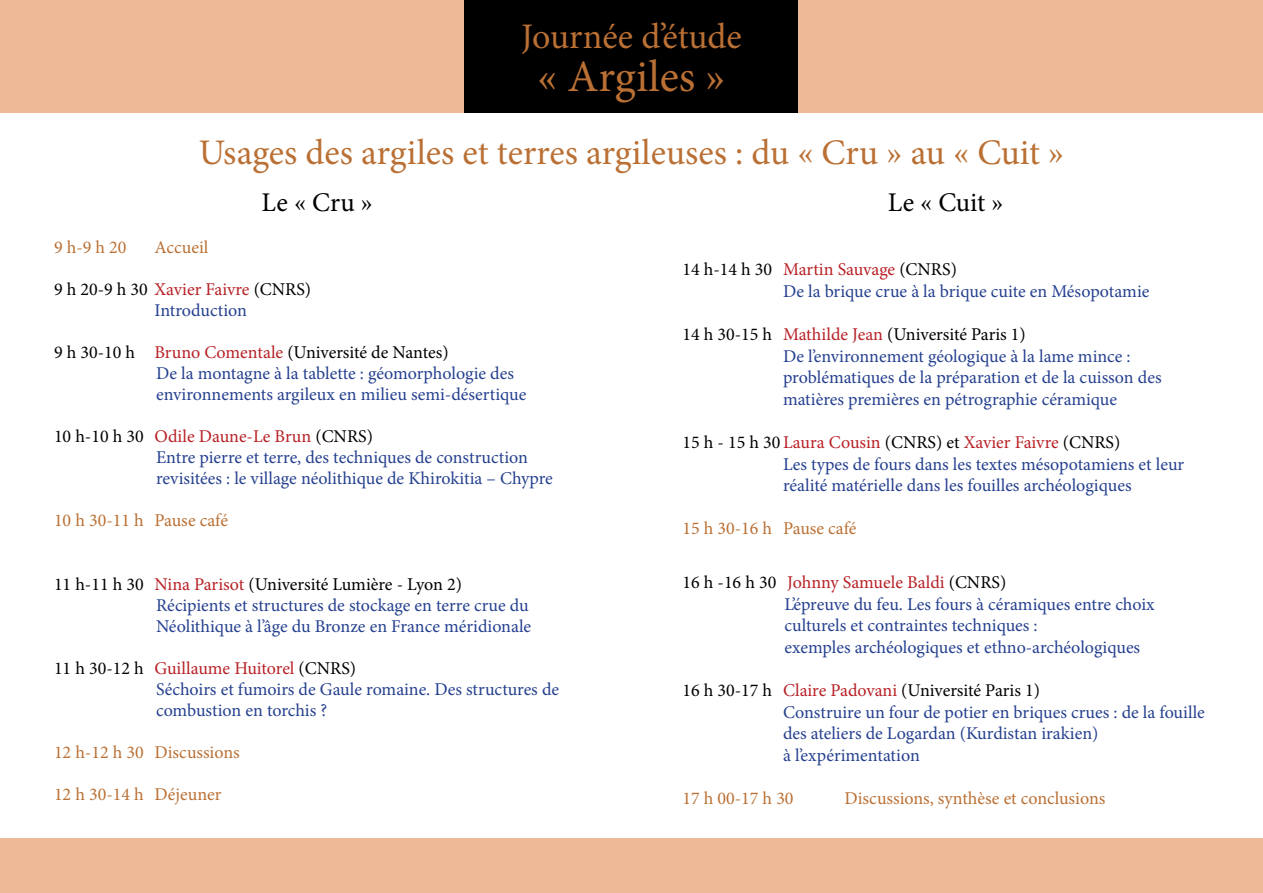
<style>
.page{position:relative;width:1263px;height:893px;background:#fff}
.page>*{position:absolute;margin:0;border:0;box-sizing:border-box;transform-origin:0 0}
.t1{font:45px "Minion Pro";color:#ba7034}
.t2{font:36px "Minion Pro";color:#ba7034}
.t3{font:27px "Minion Pro";color:#000}
.t4{font:18px/21.6px "Minion Pro";color:#25408f}
.t5{font:18px "Minion Pro";color:#ba7034}
.t6{font:18px/21px "Minion Pro";color:#000}
.s1{color:#b72126}
.s2{color:#25408f}
.s3{color:#000}
</style>
<div class="page">
<div style="left:0;top:0;width:1263px;height:113px;background:#eeb997"></div>
<div style="left:0;top:839px;width:1263px;height:54px;background:#eeb997"></div>
<div style="left:465px;top:0;width:333px;height:113px;background:#000"></div>
<h2 class="t2" style="left:521px;top:12px;width:222px">Journée d’étude</h2>
<h1 class="t1" style="left:537px;top:47px;width:190px">« Argiles »</h1>
<h2 class="t2" style="left:199px;top:128px;width:867px">Usages des argiles et terres argileuses : du « Cru » au « Cuit »</h2>
<h3 class="t3" style="left:262px;top:184px;width:113px">Le « Cru »</h3>
<h3 class="t3" style="left:888px;top:184px;width:117px">Le « Cuit »</h3>
<p class="t5" style="left:54px;top:235px;width:74px">9 h-9 h 20</p>
<p class="t5" style="left:154px;top:235px;width:55px">Accueil</p>
<p class="t6" style="left:154px;top:279px;width:158px;text-indent:-100px">9 h 20-9 h 30 <span class="s1">Xavier Faivre</span> (CNRS)<br><span class="s2">Introduction</span></p>
<p class="t4" style="left:156px;top:342px;width:372px;line-height:21px;text-indent:-102px"><span class="s3">9 h 30-10 h</span> <span class="s1">Bruno Comentale</span> <span class="s3">(Université de Nantes)<br></span>De la montagne à la tablette : géomorphologie des environnements argileux en milieu semi-désertique</p>
<p class="t4" style="left:156px;top:426px;width:398px;line-height:21px;text-indent:-102px"><span class="s3">10 h-10 h 30</span> <span class="s1">Odile Daune-Le Brun</span> <span class="s3">(CNRS)<br></span>Entre pierre et terre, des techniques de construction revisitées : le village néolithique de Khirokitia – Chypre</p>
<p class="t5" style="left:54px;top:508px;width:176px">10 h 30-11 h Pause café</p>
<p class="t4" style="left:156px;top:573px;width:377px;line-height:21px;text-indent:-102px"><span class="s3">11 h-11 h 30</span> <span class="s1">Nina Parisot</span> <span class="s3">(Université Lumière - Lyon 2)<br></span>Récipients et structures de stockage en terre crue du<br>Néolithique à l’âge du Bronze en France méridionale</p>
<p class="t4" style="left:156px;top:657px;width:405px;line-height:21px;text-indent:-102px"><span class="s3">11 h 30-12 h</span> <span class="s1">Guillaume Huitorel</span> <span class="s3">(CNRS)<br></span>Séchoirs et fumoirs de Gaule romaine. Des structures de combustion en torchis ?</p>
<p class="t5" style="left:54px;top:740px;width:187px">12 h-12 h 30 Discussions</p>
<p class="t5" style="left:54px;top:782px;width:169px">12 h 30-14 h Déjeuner</p>
<p class="t4" style="left:783px;top:259px;width:368px;text-indent:-100px"><span class="s3">14 h-14 h 30</span> <span class="s1">Martin Sauvage</span> <span class="s3">(CNRS)<br></span>De la brique crue à la brique cuite en Mésopotamie</p>
<p class="t4" style="left:783px;top:324px;width:380px;text-indent:-100px"><span class="s3">14 h 30-15 h</span> <span class="s1">Mathilde Jean</span> <span class="s3">(Université Paris 1)<br></span>De l’environnement géologique à la lame mince : problématiques de la préparation et de la cuisson des matières premières en pétrographie céramique</p>
<p class="t4" style="left:783px;top:432px;width:403px;text-indent:-100px"><span class="s3">15 h - 15 h 30</span> <span class="s1">Laura Cousin</span> <span class="s3">(CNRS) et</span> <span class="s1">Xavier Faivre</span> <span class="s3">(CNRS)<br></span>Les types de fours dans les textes mésopotamiens et leur réalité matérielle dans les fouilles archéologiques</p>
<p class="t5" style="left:682px;top:516px;width:176px">15 h 30-16 h Pause café</p>
<p class="t4" style="left:784px;top:572px;width:372px;text-indent:-102px"><span class="s3">16 h -16 h 30</span> <span class="s1">Johnny Samuele Baldi</span> <span class="s3">(CNRS)<br></span>L’épreuve du feu. Les fours à céramiques entre choix culturels et contraintes techniques :<br>exemples archéologiques et ethno-archéologiques</p>
<p class="t4" style="left:783px;top:680px;width:423px;text-indent:-100px"><span class="s3">16 h 30-17 h</span> <span class="s1">Claire Padovani</span> <span class="s3">(Université Paris 1)<br></span>Construire un four de potier en briques crues : de la fouille des ateliers de Logardan (Kurdistan irakien)<br>à l’expérimentation</p>
<p class="t5" style="left:682px;top:786px;width:113px">17 h 00-17 h 30</p>
<p class="t5" style="left:844px;top:786px;width:262px">Discussions, synthèse et conclusions</p>
</div>
